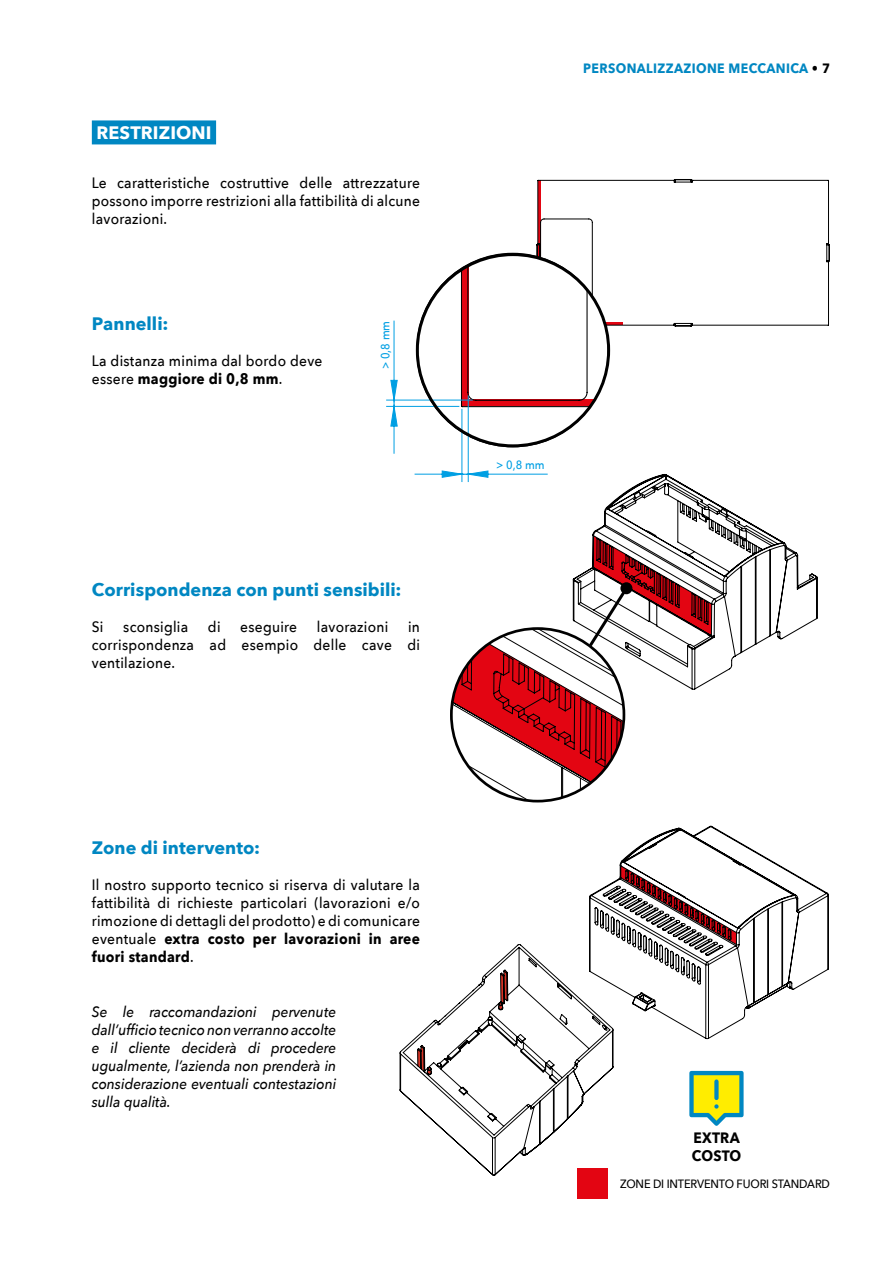
<style>
.page{position:relative;width:893px;height:1263px;background:#fff}
.page>*{position:absolute;margin:0;border:0;box-sizing:border-box;transform-origin:0 0}
.t1{font:700 18px "Avenir Next";letter-spacing:.005em;color:#0087c2}
.t2{font:700 18px "Avenir Next";letter-spacing:.005em;color:#fff}
.t3{font:500 15px/18px "Avenir Next";letter-spacing:.02em;color:#000;text-align:justify;scale:.92 1}
.t4{font:italic 500 15px/18px "Avenir Next";color:#000;text-align:justify;scale:.92 1}
.t5{font:700 15px/18px "Avenir Next";letter-spacing:.02em;color:#000;scale:.92 1}
.t6{font:700 13.5px "Avenir Next";letter-spacing:.03em;color:#0087c2;scale:.92 1}
.t7{font:500 12px "Avenir Next";letter-spacing:-.01em;color:#000;scale:.92 1}
.t8{font:500 12px "Avenir Next";color:#009fe3;scale:.92 1}
.s1{font-weight:700}
.s2{color:#000}
</style>
<div class="page">
<div style="left:92px;top:120px;width:124px;height:24px;background:#0087c2"></div>
<svg style="left:386px;top:179px;width:444px;height:303px"></svg>
<svg style="left:572px;top:473px;width:246px;height:207px"></svg>
<svg style="left:451px;top:536px;width:261px;height:265px"></svg>
<div style="left:620px;top:582px;width:12px;height:12px;background:#000;border-radius:50%"></div>
<div style="left:577px;top:1169px;width:30px;height:30px;background:#e30512"></div>
<svg style="left:589px;top:825px;width:240px;height:214px"></svg>
<svg style="left:399px;top:944px;width:215px;height:232px"></svg>
<svg style="left:689px;top:1071px;width:55px;height:55px;background:#b2d05e"></svg>
<p class="t2" style="left:96px;top:117px;width:117px">RESTRIZIONI</p>
<p class="t3" style="left:92px;top:173px;width:358px">Le caratteristiche costruttive delle attrezzature possono imporre restrizioni alla fattibilità di alcune lavorazioni.</p>
<p class="t1" style="left:92px;top:308px;width:78px">Pannelli:</p>
<p class="t3" style="left:92px;top:351px;width:252px">La distanza minima dal bordo deve essere <span class="s1">maggiore di 0,8 mm</span>.</p>
<p class="t8" style="left:375px;top:369px;width:54px;rotate:-90deg">&gt; 0,8 mm</p>
<p class="t1" style="left:92px;top:574px;width:311px">Corrispondenza con punti sensibili:</p>
<p class="t3" style="left:92px;top:617px;width:14px">Si</p>
<p class="t3" style="left:123px;top:617px;width:72px">sconsiglia</p>
<p class="t3" style="left:208px;top:617px;width:15px">di</p>
<p class="t3" style="left:240px;top:617px;width:63px">eseguire</p>
<p class="t3" style="left:317px;top:617px;width:79px">lavorazioni</p>
<p class="t3" style="left:92px;top:617px;width:358px;text-indent:316px">in corrispondenza ad esempio delle cave di ventilazione.</p>
<p class="t1" style="left:92px;top:832px;width:170px">Zone di intervento:</p>
<p class="t3" style="left:92px;top:875px;width:358px">Il nostro supporto tecnico si riserva di valutare la fattibilità di richieste particolari (lavorazioni e/o rimozione di dettagli del prodotto) e di comunicare eventuale <span class="s1">extra costo per lavorazioni in aree fuori standard</span>.</p>
<p class="t4" style="left:92px;top:1002px;width:267px">Se le raccomandazioni pervenute dall’ufficio tecnico non verranno accolte e il cliente deciderà di procedere ugualmente, l’azienda non prenderà in considerazione eventuali contestazioni sulla qualità.</p>
<p class="t6" style="left:583px;top:57px;width:270px">PERSONALIZZAZIONE MECCANICA <span class="s2">• 7</span></p>
<p class="t8" style="left:496px;top:455px;width:54px">&gt; 0,8 mm</p>
<p class="t5" style="left:692px;top:1128px;width:55px">EXTRA<br>COSTO</p>
<p class="t7" style="left:620px;top:1174px;width:230px">ZONE DI INTERVENTO FUORI STANDARD</p>
</div>
